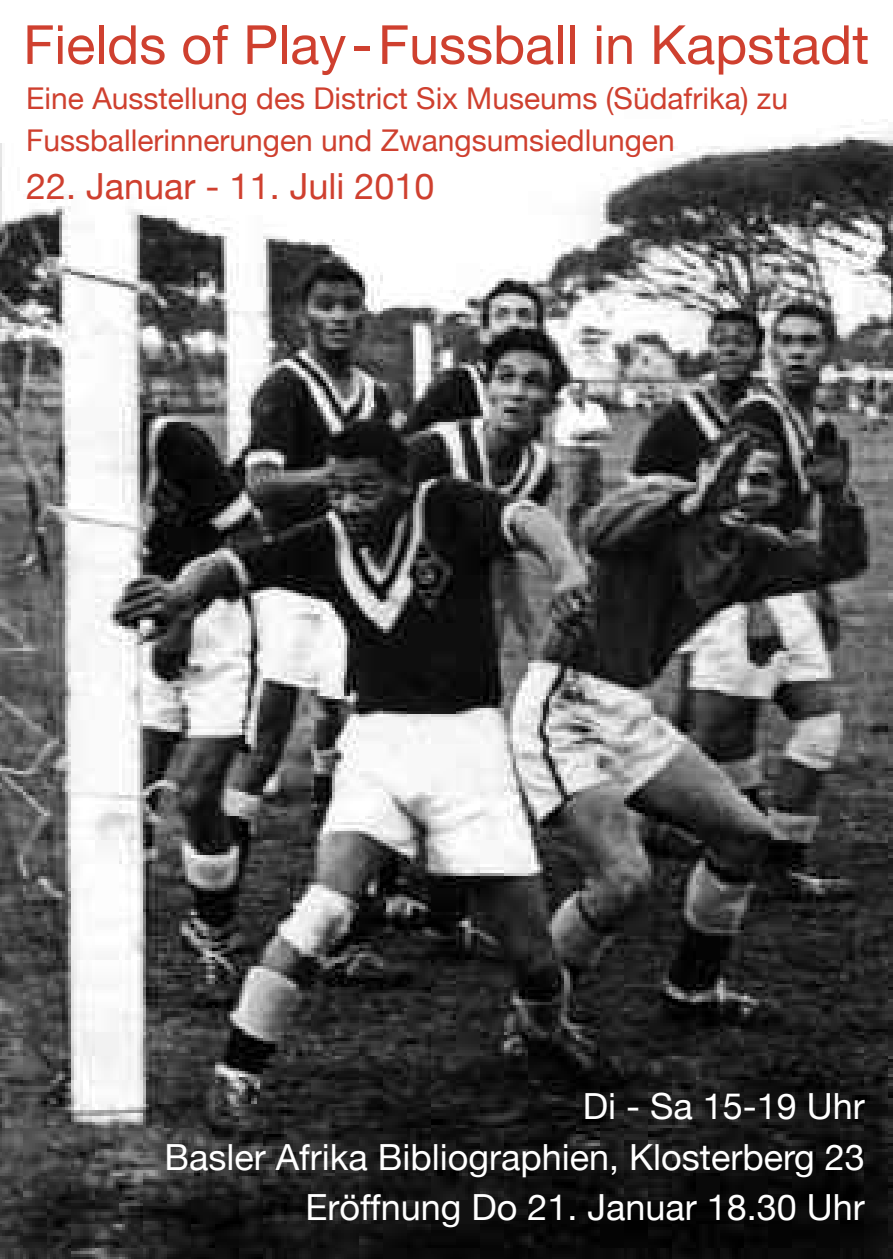
<style>
.page{position:relative;width:893px;height:1259px;background:#fff}
.page>*{position:absolute;margin:0;border:0;box-sizing:border-box;transform-origin:0 0}
.t1{font:54px "Helvetica Neue";color:#cf402f}
.t2{font:36px/50.4px "Helvetica Neue";color:#fff;text-align:right}
.t3{font:36px "Helvetica Neue";color:#cf402f}
.t4{font:30px/42.6px "Helvetica Neue";color:#cf402f}
</style>
<div class="page">
<img style="left:0;top:119px;width:893px;height:1140px">
<h1 class="t1" style="left:23px;top:13px;width:847px">Fields of Play-Fussball in Kapstadt</h1>
<p class="t4" style="left:26px;top:77px;width:763px">Eine Ausstellung des District Six Museums (Südafrika) zu<br>Fussballerinnerungen und Zwangsumsiedlungen</p>
<p class="t3" style="left:26px;top:165px;width:410px">22. Januar - 11. Juli 2010</p>
<p class="t2" style="left:165px;top:1080px;width:702px">Di - Sa 15-19 Uhr<br>Basler Afrika Bibliographien, Klosterberg 23<br>Eröffnung Do 21. Januar 18.30 Uhr</p>
</div>
